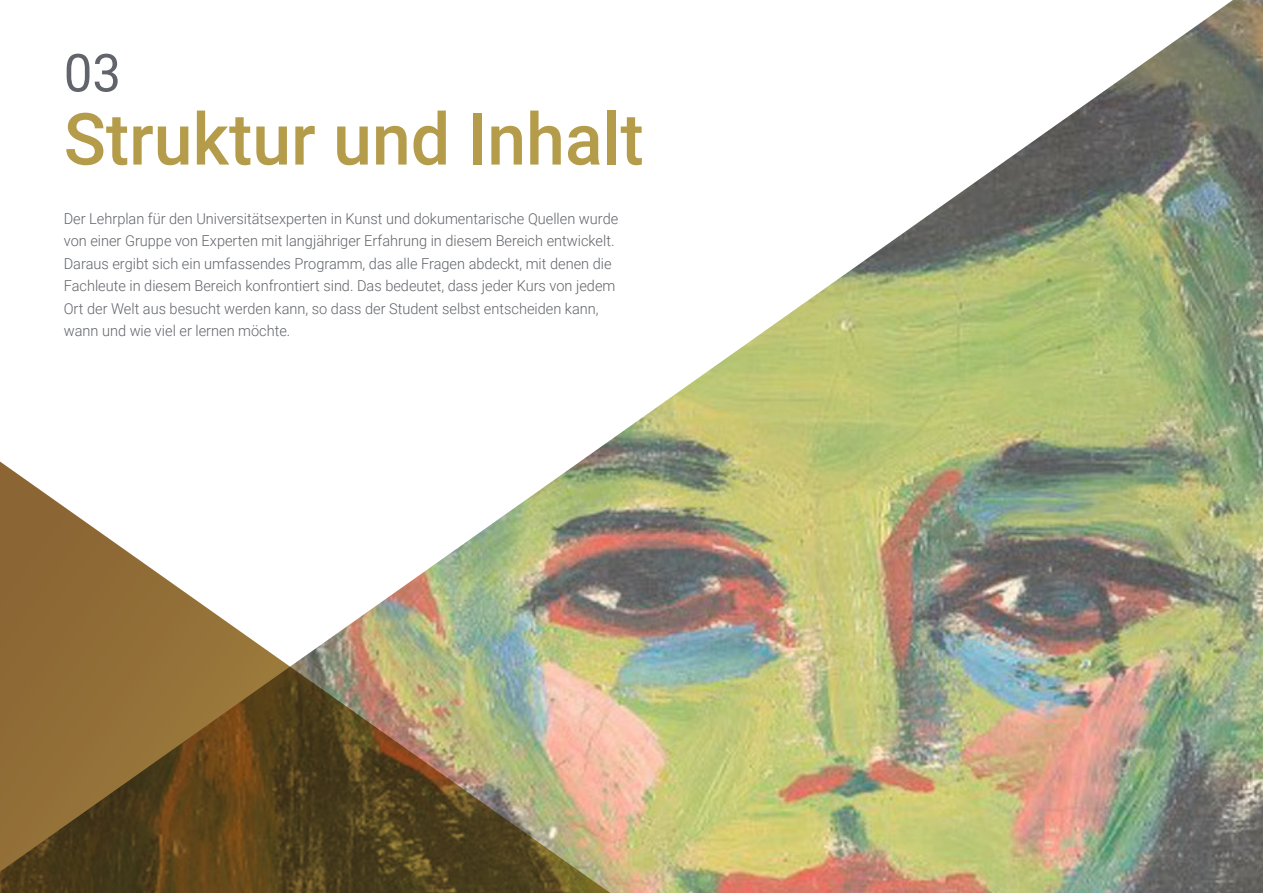
<style>
.page{position:relative;width:1263px;height:893px;background:#fff}
.page>*{position:absolute;margin:0;border:0;box-sizing:border-box;transform-origin:0 0}
.t1{font:500 72px "Roboto";color:#b49c4b}
.t2{font:52.5px "Roboto";color:#61646a}
.t3{font:300 15px/22.5px "Roboto";color:#61646a}
</style>
<div class="page">
<img style="left:602px;top:0;width:661px;height:893px">
<img style="left:0;top:446px;width:640px;height:447px">
<h2 class="t2" style="left:64px;top:36px;width:59px">03</h2>
<h1 class="t1" style="left:64px;top:89px;width:581px">Struktur und Inhalt</h1>
<p class="t3" style="left:64px;top:207px;width:556px">Der Lehrplan für den Universitätsexperten in Kunst und dokumentarische Quellen wurde von einer Gruppe von Experten mit langjähriger Erfahrung in diesem Bereich entwickelt.<br>Daraus ergibt sich ein umfassendes Programm, das alle Fragen abdeckt, mit denen die Fachleute in diesem Bereich konfrontiert sind. Das bedeutet, dass jeder Kurs von jedem Ort der Welt aus besucht werden kann, so dass der Student selbst entscheiden kann, wann und wie viel er lernen möchte.</p>
</div>
